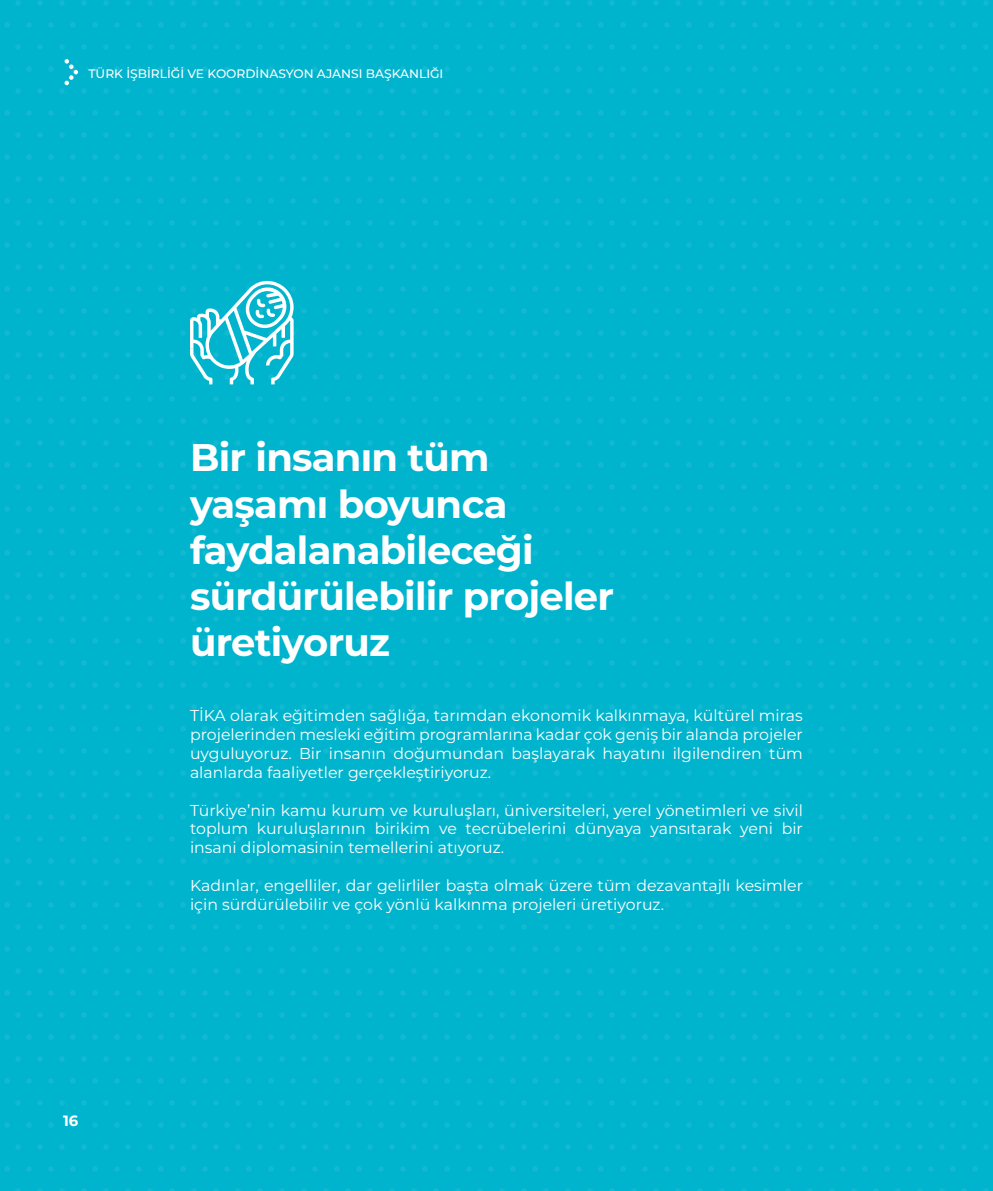
<style>
.page{position:relative;width:993px;height:1191px;background:#fff}
.page>*{position:absolute;margin:0;border:0;box-sizing:border-box;transform-origin:0 0}
.t1{font:700 38.5px/46.2px "Montserrat";letter-spacing:-.02em;color:#fff}
.t2{font:15.75px/18.9px "Montserrat";color:#fff;text-align:justify}
.t3{font:700 14.88px "Montserrat";color:#fff}
.t4{font:500 12.25px "Montserrat";color:#fff}
</style>
<div class="page">
<div style="left:0;top:0;width:992px;height:1191px;background:#00b4cd"></div>
<svg style="left:64px;top:59px;width:14px;height:26px"></svg>
<svg style="left:190px;top:280px;width:103px;height:104px"></svg>
<p class="t4" style="left:89px;top:65px;width:356px">TÜRK İŞBİRLİĞİ VE KOORDİNASYON AJANSI BAŞKANLIĞI</p>
<p class="t3" style="left:63px;top:1110px;width:17px">16</p>
<h1 class="t1" style="left:190px;top:432px;width:425px">Bir insanın tüm yaşamı boyunca faydalanabileceği sürdürülebilir projeler üretiyoruz</h1>
<p class="t2" style="left:190px;top:705px;width:614px">TİKA olarak eğitimden sağlığa, tarımdan ekonomik kalkınmaya, kültürel miras projelerinden mesleki eğitim programlarına kadar çok geniş bir alanda projeler uyguluyoruz. Bir insanın doğumundan başlayarak hayatını ilgilendiren tüm alanlarda faaliyetler gerçekleştiriyoruz.</p>
<p class="t2" style="left:190px;top:800px;width:614px">Türkiye’nin kamu kurum ve kuruluşları, üniversiteleri, yerel yönetimleri ve sivil toplum kuruluşlarının birikim ve tecrübelerini dünyaya yansıtarak yeni bir insani diplomasinin temellerini atıyoruz.</p>
<p class="t2" style="left:190px;top:875px;width:614px">Kadınlar, engelliler, dar gelirliler başta olmak üzere tüm dezavantajlı kesimler için sürdürülebilir ve çok yönlü kalkınma projeleri üretiyoruz.</p>
</div>
